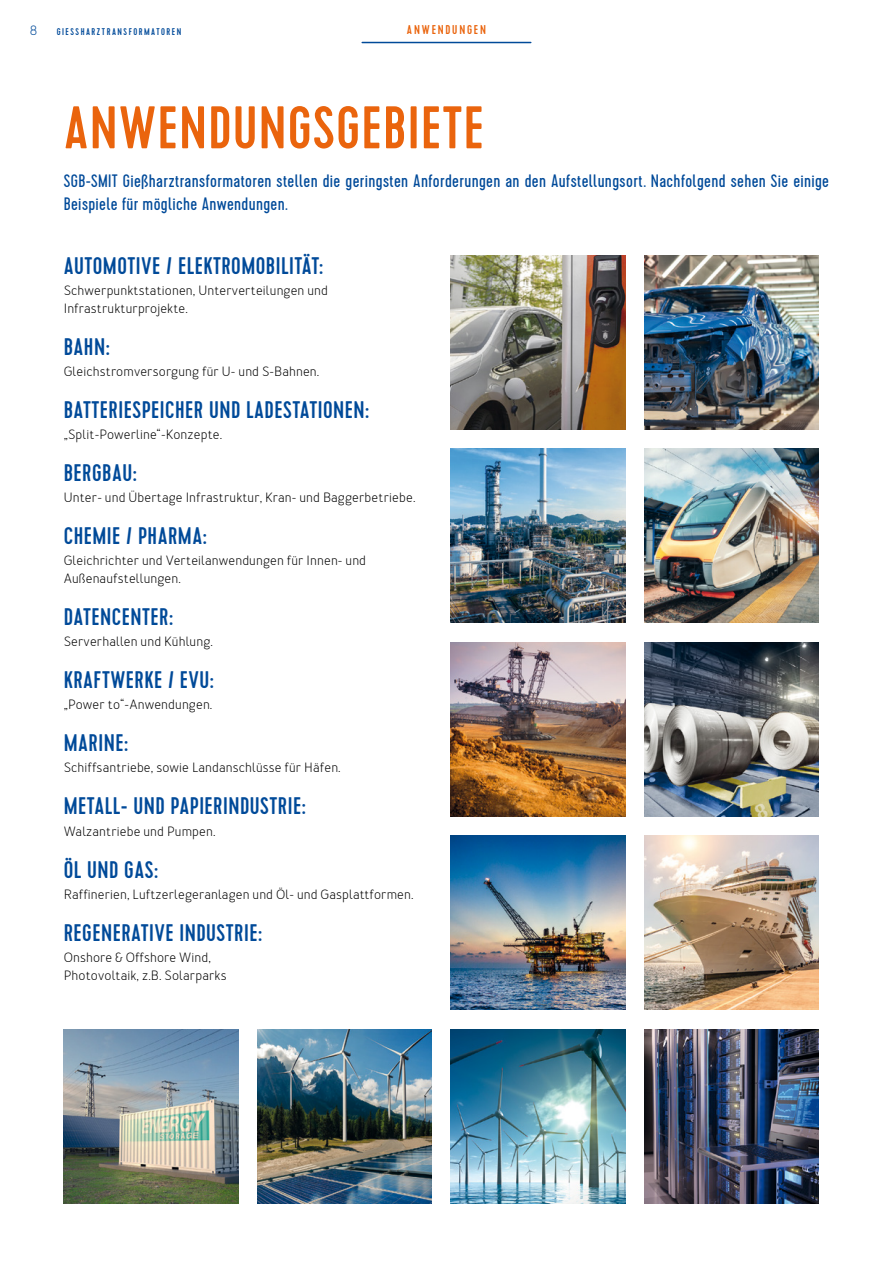
<style>
.page{position:relative;width:893px;height:1263px;background:#fff}
.page>*{position:absolute;margin:0;border:0;box-sizing:border-box;transform-origin:0 0}
.t1{font:500 60px "Cervo";letter-spacing:.02em;color:#ea640d}
.t2{font:500 24px "Cervo";letter-spacing:.02em;color:#004a99}
.t3{font:18px/22.5px "Cervo";letter-spacing:.02em;color:#004a99}
.t4{font:13.5px/18px "Merlo";letter-spacing:.01em;color:#000}
.t5{font:13.5px "Merlo";color:#004a99}
.t6{font:500 12.75px "Cervo";letter-spacing:.14em;color:#ea640d}
.t7{font:500 9.75px "Cervo";letter-spacing:.155em;color:#004a99}
</style>
<div class="page">
<hr style="left:362px;top:42px;width:169px;height:1px;background:#004a99">
<img style="left:451px;top:836px;width:174px;height:174px">
<img style="left:64px;top:1029px;width:174px;height:174px">
<img style="left:451px;top:642px;width:174px;height:174px">
<img style="left:644px;top:836px;width:175px;height:174px">
<img style="left:451px;top:449px;width:174px;height:174px">
<img style="left:644px;top:449px;width:175px;height:174px">
<img style="left:451px;top:1029px;width:174px;height:174px">
<img style="left:257px;top:1029px;width:175px;height:174px">
<img style="left:644px;top:642px;width:175px;height:174px">
<img style="left:644px;top:1029px;width:175px;height:174px">
<img style="left:451px;top:255px;width:174px;height:174px">
<img style="left:644px;top:255px;width:175px;height:174px">
<p class="t5" style="left:30px;top:22px;width:9px">8</p>
<p class="t7" style="left:57px;top:26px;width:126px">GIESSHARZTRANSFORMATOREN</p>
<p class="t6" style="left:407px;top:23px;width:81px">ANWENDUNGEN</p>
<h1 class="t1" style="left:64px;top:92px;width:422px">ANWENDUNGSGEBIETE</h1>
<h3 class="t3" style="left:64px;top:170px;width:767px">SGB-SMIT Gießharztransformatoren stellen die geringsten Anforderungen an den Aufstellungsort. Nachfolgend sehen Sie einige<br>Beispiele für mögliche Anwendungen.</h3>
<h2 class="t2" style="left:64px;top:252px;width:261px">AUTOMOTIVE / ELEKTROMOBILITÄT:</h2>
<p class="t4" style="left:64px;top:282px;width:266px">Schwerpunktstationen, Unterverteilungen und<br>Infrastrukturprojekte.</p>
<h2 class="t2" style="left:64px;top:333px;width:47px">BAHN:</h2>
<p class="t4" style="left:64px;top:363px;width:257px">Gleichstromversorgung für U- und S-Bahnen.</p>
<h2 class="t2" style="left:64px;top:396px;width:307px">BATTERIESPEICHER UND LADESTATIONEN:</h2>
<p class="t4" style="left:64px;top:426px;width:160px">„Split-Powerline“-Konzepte.</p>
<h2 class="t2" style="left:64px;top:459px;width:74px">BERGBAU:</h2>
<p class="t4" style="left:64px;top:489px;width:353px">Unter- und Übertage Infrastruktur, Kran- und Baggerbetriebe.</p>
<h2 class="t2" style="left:64px;top:522px;width:144px">CHEMIE / PHARMA:</h2>
<p class="t4" style="left:64px;top:552px;width:304px">Gleichrichter und Verteilanwendungen für Innen- und<br>Außenaufstellungen.</p>
<h2 class="t2" style="left:64px;top:603px;width:110px">DATENCENTER:</h2>
<p class="t4" style="left:64px;top:633px;width:151px">Serverhallen und Kühlung.</p>
<h2 class="t2" style="left:64px;top:666px;width:151px">KRAFTWERKE / EVU:</h2>
<p class="t4" style="left:64px;top:696px;width:150px">„Power to“-Anwendungen.</p>
<h2 class="t2" style="left:64px;top:729px;width:65px">MARINE:</h2>
<p class="t4" style="left:64px;top:759px;width:278px">Schiffsantriebe, sowie Landanschlüsse für Häfen.</p>
<h2 class="t2" style="left:64px;top:792px;width:243px">METALL- UND PAPIERINDUSTRIE:</h2>
<p class="t4" style="left:64px;top:822px;width:153px">Walzantriebe und Pumpen.</p>
<h2 class="t2" style="left:64px;top:855px;width:95px">ÖL UND GAS:</h2>
<p class="t4" style="left:64px;top:885px;width:351px">Raffinerien, Luftzerlegeranlagen und Öl- und Gasplattformen.</p>
<h2 class="t2" style="left:64px;top:918px;width:199px">REGENERATIVE INDUSTRIE:</h2>
<p class="t4" style="left:64px;top:948px;width:164px">Onshore &amp; Offshore Wind,<br>Photovoltaik, z.B. Solarparks</p>
</div>
